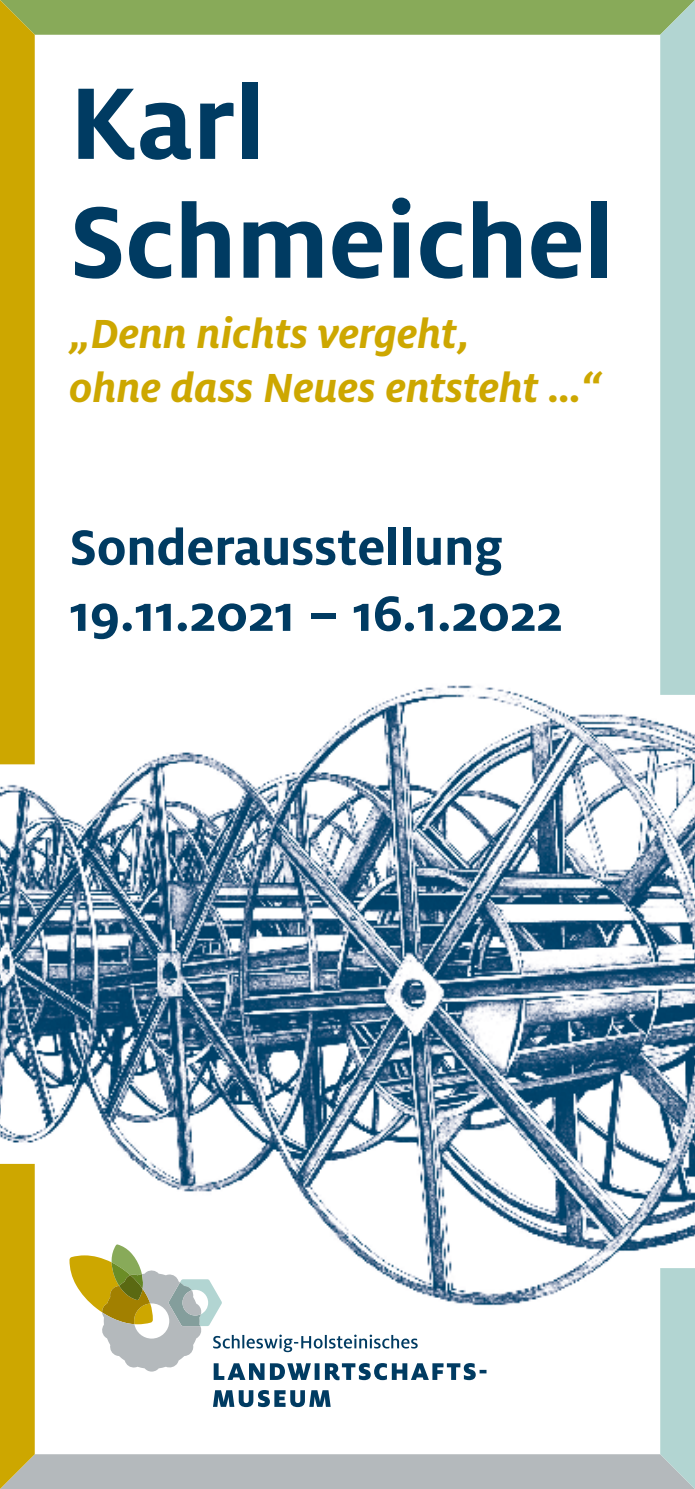
<style>
.page{position:relative;width:695px;height:1489px;background:#fff}
.page>*{position:absolute;margin:0;border:0;box-sizing:border-box;transform-origin:0 0}
.t1{font:700 112.5px/118.8px "Milo Pro";color:#003b62}
.t2{font:700 55px/66px "Milo Pro";color:#003b62}
.t3{font:italic 700 45px/54px "Milo Pro";color:#cda700}
</style>
<div class="page">
<div style="left:35px;top:0;width:625px;height:35px;background:#88aa59"></div>
<div style="left:35px;top:1454px;width:625px;height:34px;background:#b4b9bc"></div>
<svg style="left:660px;top:0;width:34px;height:1488px;background:#b1d3cf"></svg>
<div style="left:0;top:0;width:35px;height:1488px;background:#cda700"></div>
<img style="left:0;top:677px;width:694px;height:643px">
<svg style="left:213px;top:1390px;width:117px;height:16px"></svg>
<svg style="left:69px;top:1244px;width:417px;height:135px"></svg>
<h1 class="t1" style="left:69px;top:64px;width:546px">Karl<br>Schmeichel</h1>
<p class="t3" style="left:69px;top:307px;width:533px">„Denn nichts vergeht,<br>ohne dass Neues entsteht …“</p>
<p class="t2" style="left:69px;top:514px;width:494px">Sonderausstellung<br>19.11.2021 – 16.1.2022</p>
</div>
